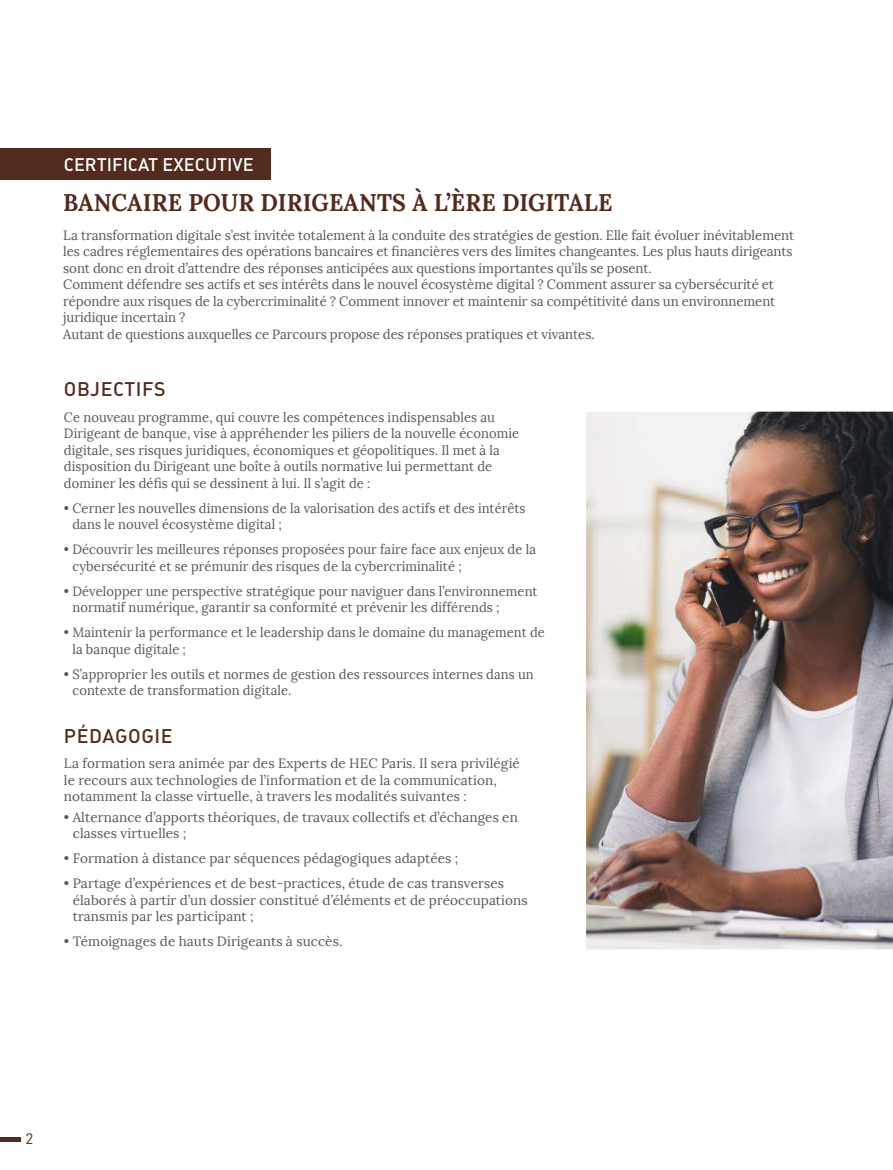
<style>
.page{position:relative;width:893px;height:1170px;background:#fff}
.page>*{position:absolute;margin:0;border:0;box-sizing:border-box;transform-origin:0 0}
.t1{font:700 24px "Lora";letter-spacing:.005em;color:#532b1e;scale:.96 1}
.t2{font:19.5px "DIN Medium Alternate";letter-spacing:.03em;color:#532b1e}
.t3{font:18px "DIN Medium Alternate";color:#fff}
.t4{font:15px "DIN";color:#532b1e}
.t5{font:13.5px/16.5px "Lora";letter-spacing:.005em;color:#57585a}
.t6{font:13.5px/16.5px "Lora";letter-spacing:.005em;color:#57585a;scale:.96 1}
</style>
<div class="page">
<hr style="left:0;top:1137px;width:20px;height:4px;background:#532b1e">
<img style="left:586px;top:411px;width:307px;height:538px">
<div style="left:0;top:148px;width:270px;height:32px;background:#532b1e"></div>
<h3 class="t3" style="left:64px;top:153px;width:191px">CERTIFICAT EXECUTIVE</h3>
<h1 class="t1" style="left:63px;top:187px;width:573px">BANCAIRE POUR DIRIGEANTS À L’ÈRE DIGITALE</h1>
<p class="t5" style="left:63px;top:227px;width:732px">La transformation digitale s’est invitée totalement à la conduite des stratégies de gestion. Elle fait évoluer inévitablement les cadres réglementaires des opérations bancaires et financières vers des limites changeantes. Les plus hauts dirigeants sont donc en droit d’attendre des réponses anticipées aux questions importantes qu’ils se posent.<br>Comment défendre ses actifs et ses intérêts dans le nouvel écosystème digital ? Comment assurer sa cybersécurité et répondre aux risques de la cybercriminalité ? Comment innover et maintenir sa compétitivité dans un environnement juridique incertain ?<br>Autant de questions auxquelles ce Parcours propose des réponses pratiques et vivantes.</p>
<h2 class="t2" style="left:64px;top:377px;width:103px">OBJECTIFS</h2>
<p class="t6" style="left:64px;top:408px;width:476px">Ce nouveau programme, qui couvre les compétences indispensables au Dirigeant de banque, vise à appréhender les piliers de la nouvelle économie digitale, ses risques juridiques, économiques et géopolitiques. Il met à la disposition du Dirigeant une boîte à outils normative lui permettant de dominer les défis qui se dessinent à lui. Il s’agit de :</p>
<p class="t6" style="left:72px;top:499px;width:474px;text-indent:-8px">• Cerner les nouvelles dimensions de la valorisation des actifs et des intérêts dans le nouvel écosystème digital ;</p>
<p class="t6" style="left:72px;top:541px;width:484px;text-indent:-8px">• Découvrir les meilleures réponses proposées pour faire face aux enjeux de la cybersécurité et se prémunir des risques de la cybercriminalité ;</p>
<p class="t6" style="left:72px;top:582px;width:486px;text-indent:-8px">• Développer une perspective stratégique pour naviguer dans l’environnement normatif numérique, garantir sa conformité et prévenir les différends ;</p>
<p class="t6" style="left:72px;top:624px;width:494px;text-indent:-8px">• Maintenir la performance et le leadership dans le domaine du management de la banque digitale ;</p>
<p class="t6" style="left:72px;top:665px;width:482px;text-indent:-8px">• S’approprier les outils et normes de gestion des ressources internes dans un contexte de transformation digitale.</p>
<h2 class="t2" style="left:64px;top:723px;width:110px">PÉDAGOGIE</h2>
<p class="t5" style="left:64px;top:755px;width:457px">La formation sera animée par des Experts de HEC Paris. Il sera privilégié le recours aux technologies de l’information et de la communication, notamment la classe virtuelle, à travers les modalités suivantes :</p>
<p class="t5" style="left:73px;top:808px;width:447px;text-indent:-9px">• Alternance d’apports théoriques, de travaux collectifs et d’échanges en classes virtuelles ;</p>
<p class="t5" style="left:64px;top:850px;width:396px">• Formation à distance par séquences pédagogiques adaptées ;</p>
<p class="t5" style="left:73px;top:875px;width:456px;text-indent:-9px">• Partage d’expériences et de best-practices, étude de cas transverses élaborés à partir d’un dossier constitué d’éléments et de préoccupations transmis par les participant ;</p>
<p class="t5" style="left:64px;top:933px;width:280px">• Témoignages de hauts Dirigeants à succès.</p>
<p class="t4" style="left:26px;top:1129px;width:9px">2</p>
</div>
